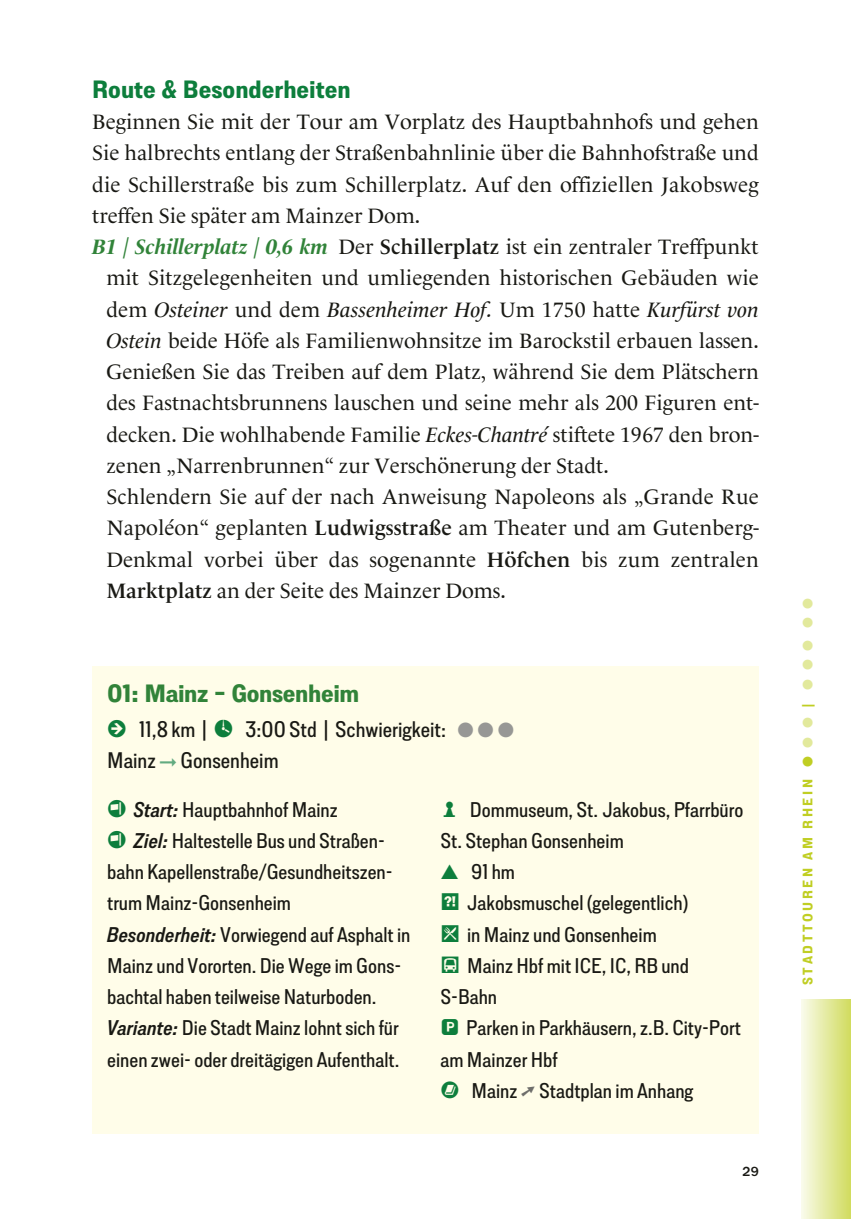
<style>
.page{position:relative;width:851px;height:1219px;background:#fff}
.page>*{position:absolute;margin:0;border:0;box-sizing:border-box;transform-origin:0 0}
.t1{font:700 25px "Lorimer No 2";color:#0d7e3c}
.t2{font:700 25px "Lorimer No 2";letter-spacing:-.015em;color:#318339}
.t3{font:500 22.5px "Lorimer No 2";color:#191914}
.t4{font:21.25px/31.2px "Le Monde Livre Std";color:#191914;text-align:justify}
.t5{font:500 21.25px/31.2px "Lorimer No 2";color:#191914}
.t6{font:700 13.75px "Lorimer No 2";letter-spacing:.19em;color:#c0ce23}
.t7{font:500 13.75px "ITC Franklin Gothic Std";color:#191914}
.s1{font-weight:700;font-style:italic;color:#318339}
.s2{font-weight:600}
.s3{font-style:italic}
.s4{font-family:"Pmv Pic";font-weight:400;font-size:20.5px;color:#0d7e3c}
.s5{color:#979795}
.s6{font-weight:600;font-style:italic}
.s7{font-family:"Pmv Pic";font-weight:400;font-size:18.75px;color:#0d7e3c}
.s8{color:#0d7e3c}
.s9{font-family:"Pmv Pic";font-weight:400;font-size:20px;color:#0d7e3c}
.s10{color:#e2e99c}
</style>
<div class="page">
<div style="left:801px;top:999px;width:49px;height:220px;background:linear-gradient(to right,#fafbeb,#d1dc60)"></div>
<div style="left:92px;top:667px;width:666px;height:467px;background:#fffde9"></div>
<p class="t1" style="left:92px;top:80px;width:260px">Route &amp; Besonderheiten</p>
<p class="t4" style="left:92px;top:108px;width:668px">Beginnen Sie mit der Tour am Vorplatz des Hauptbahnhofs und gehen Sie halbrechts entlang der Straßenbahnlinie über die Bahnhofstraße und die Schillerstraße bis zum Schillerplatz. Auf den offiziellen Jakobsweg treffen Sie später am Mainzer Dom.</p>
<p class="t4" style="left:106px;top:233px;width:653px;text-indent:-14px"><span class="s1">B1 | Schillerplatz | 0,6 km</span> Der <span class="s2">Schillerplatz</span> ist ein zentraler Treffpunkt mit Sitzgelegenheiten und umliegenden historischen Gebäuden wie dem <span class="s3">Osteiner</span> und dem <span class="s3">Bassenheimer Hof.</span> Um 1750 hatte <span class="s3">Kurfürst von Ostein</span> beide Höfe als Familienwohnsitze im Barockstil erbauen lassen.<br>Genießen Sie das Treiben auf dem Platz, während Sie dem Plätschern des Fastnachtsbrunnens lauschen und seine mehr als 200 Figuren ent&shy;decken. Die wohlhabende Familie <span class="s3">Eckes-Chantré</span> stiftete 1967 den bron&shy;zenen „Narrenbrunnen“ zur Verschönerung der Stadt.</p>
<p class="t4" style="left:106px;top:483px;width:653px">Schlendern Sie auf der nach Anweisung Napoleons als „Grande Rue Napoléon“ geplanten <span class="s2">Ludwigsstraße</span> am Theater und am Gutenberg-Denkmal vorbei über das sogenannte <span class="s2">Höfchen</span> bis zum zentralen <span class="s2">Marktplatz</span> an der Seite des Mainzer Doms.</p>
<p class="t2" style="left:107px;top:684px;width:253px">01: Mainz – Gonsenheim</p>
<p class="t3" style="left:107px;top:722px;width:408px"><span class="s4">R</span> 11,8 km | <span class="s4">z</span> 3:00 Std | Schwierigkeit: <span class="s5">●</span> <span class="s5">●</span> <span class="s5">●</span></p>
<p class="t3" style="left:107px;top:752px;width:173px">Mainz Gonsenheim</p>
<p class="t5" style="left:107px;top:795px;width:287px"><span class="s4">F</span> <span class="s6">Start:</span> Hauptbahnhof Mainz<br><span class="s4">F</span> <span class="s6">Ziel:</span> Haltestelle Bus und Straßen&shy;bahn Kapellenstraße/Gesundheitszen&shy;trum Mainz-Gonsenheim</p>
<p class="t5" style="left:107px;top:920px;width:305px"><span class="s6">Besonderheit:</span> Vorwiegend auf Asphalt in<br>Mainz und Vororten. Die Wege im Gons&shy;bachtal haben teilweise Naturboden.</p>
<p class="t5" style="left:107px;top:1014px;width:294px"><span class="s6">Variante:</span> Die Stadt Mainz lohnt sich für einen zwei- oder dreitägigen Aufenthalt.</p>
<p class="t5" style="left:440px;top:795px;width:304px"><span class="s7">D</span> Dommuseum, St. Jakobus, Pfarrbüro<br>St. Stephan Gonsenheim</p>
<p class="t5" style="left:440px;top:858px;width:76px"><span class="s8">▲</span> 91 hm</p>
<p class="t5" style="left:440px;top:889px;width:249px"><span class="s4">L</span> Jakobsmuschel (gelegentlich)</p>
<p class="t5" style="left:440px;top:920px;width:218px"><span class="s4">r</span> in Mainz und Gonsenheim</p>
<p class="t5" style="left:440px;top:952px;width:250px"><span class="s4">ö</span> Mainz Hbf mit ICE, IC, RB und<br>S-Bahn</p>
<p class="t5" style="left:440px;top:1014px;width:302px"><span class="s9">p</span> Parken in Parkhäusern, z.B. City-Port am Mainzer Hbf</p>
<p class="t5" style="left:440px;top:1077px;width:254px"><span class="s9">B</span> Mainz Stadtplan im Anhang</p>
<p class="t7" style="left:742px;top:1163px;width:18px">29</p>
<p class="t6" style="left:802px;top:985px;width:389px;rotate:-90deg">STADTTOUREN AM RHEIN ● <span class="s10">●</span> <span class="s10">●</span> | <span class="s10">●</span> <span class="s10">●</span> <span class="s10">●</span> <span class="s10">●</span> <span class="s10">●</span></p>
</div>
